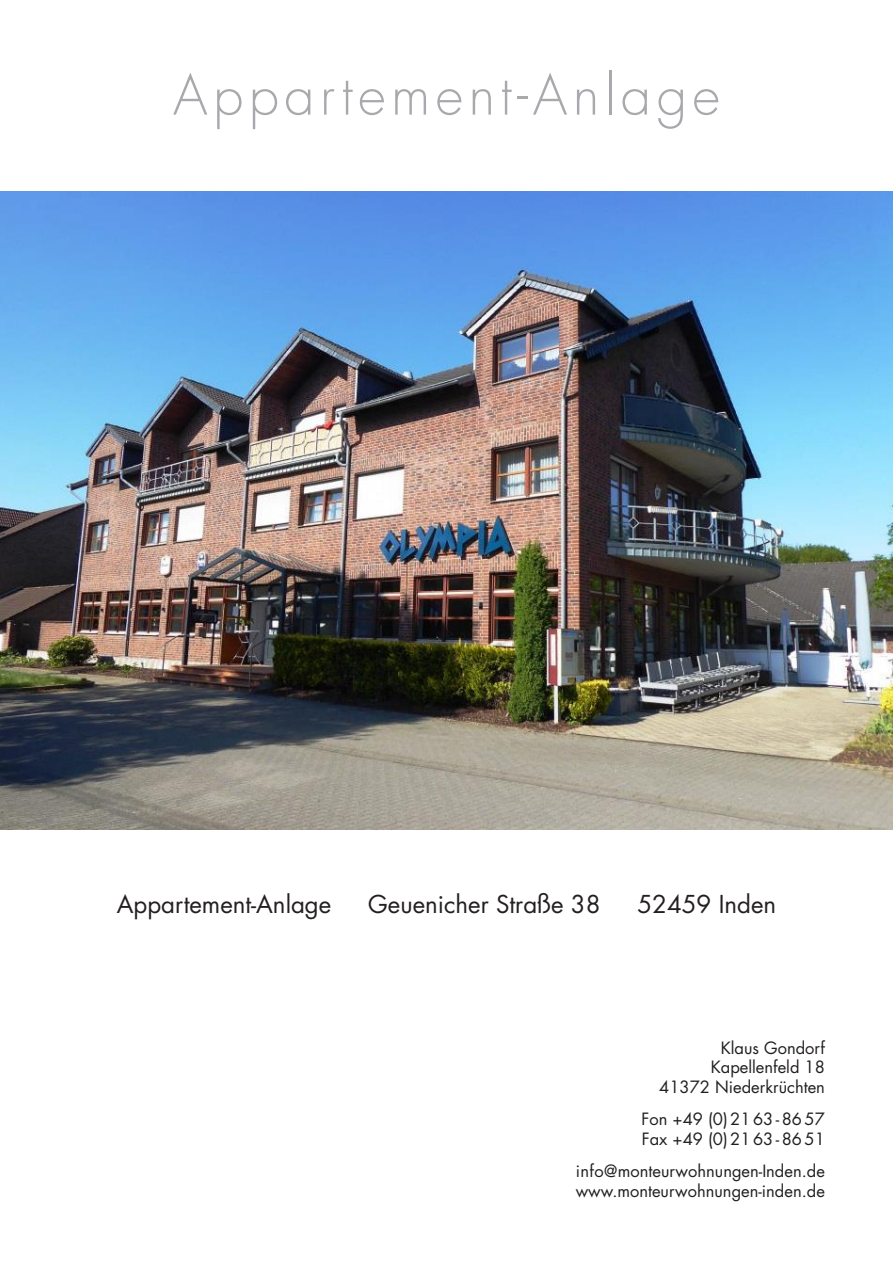
<style>
.page{position:relative;width:893px;height:1263px;background:#fff}
.page>*{position:absolute;margin:0;border:0;box-sizing:border-box;transform-origin:0 0}
.t1{font:300 54px "Futura Std";letter-spacing:.1em;color:#a8a9ad}
.t2{font:24px "Futura Std";color:#231f20}
.t3{font:16.5px/19.8px "Futura Std";color:#231f20}
</style>
<div class="page">
<img style="left:0;top:191px;width:893px;height:638px">
<h1 class="t1" style="left:173px;top:70px;width:548px">Appartement-Anlage</h1>
<h2 class="t2" style="left:117px;top:893px;width:216px">Appartement-Anlage</h2>
<h2 class="t2" style="left:368px;top:893px;width:234px">Geuenicher Straße 38</h2>
<h2 class="t2" style="left:637px;top:893px;width:140px">52459 Inden</h2>
<p class="t3" style="left:659px;top:1039px;width:167px;text-align:right">Klaus Gondorf<br>Kapellenfeld 18<br>41372 Niederkrüchten</p>
<p class="t3" style="left:642px;top:1111px;width:185px">Fon +49 (0)2163-8657<br>Fax +49 (0)2163-8651</p>
<p class="t3" style="left:576px;top:1163px;width:251px">info@monteurwohnungen-Inden.de www.monteurwohnungen-inden.de</p>
</div>
